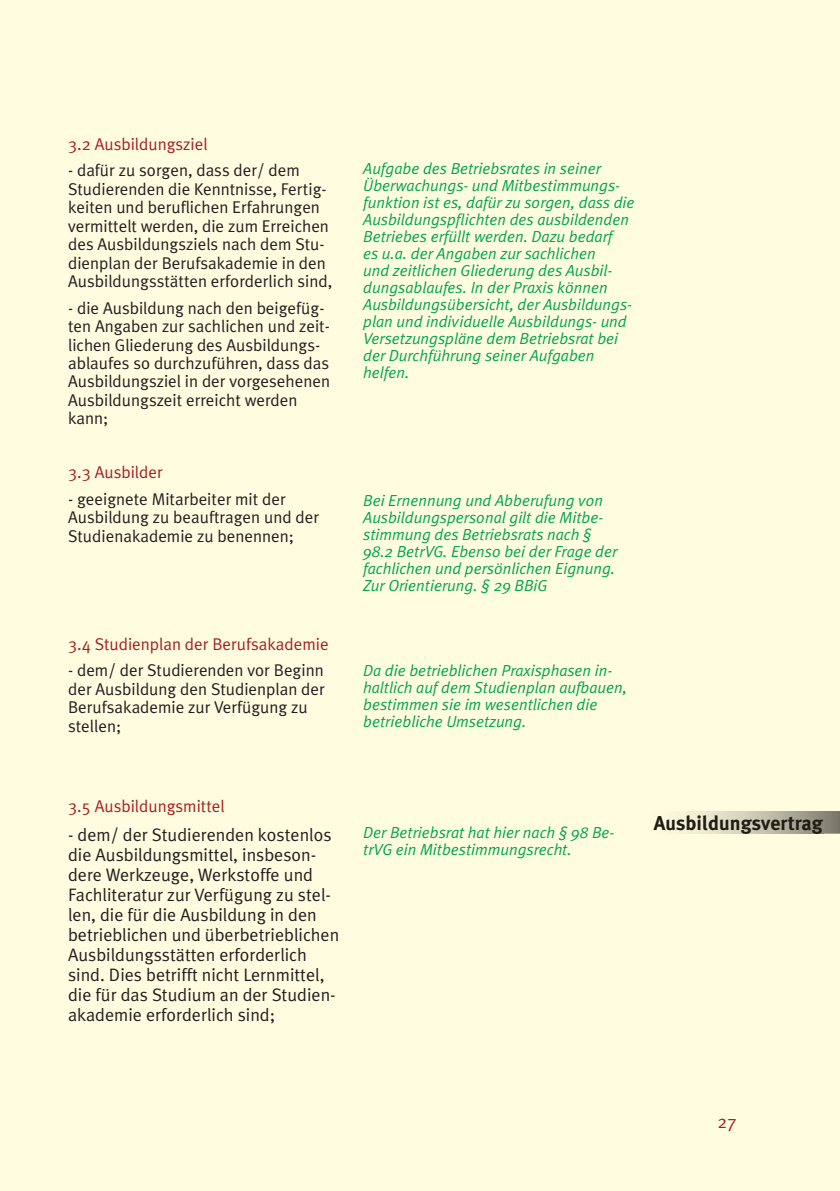
<style>
.page{position:relative;width:840px;height:1191px;background:#fff}
.page>*{position:absolute;margin:0;border:0;box-sizing:border-box;transform-origin:0 0}
.t1{font:700 20px "Meta Plus";color:#211d15}
.t2{font:18px/20px "Meta Plus Normal";color:#231f20}
.t3{font:18px "Meta Plus Normal";color:#a72023}
.t4{font:17px/18.4px "Meta Plus Normal";color:#231f20}
.t5{font:17px "Meta Plus Normal";color:#a72023}
.t6{font:italic 16px/17px "Meta Plus Normal";color:#00a54f}
.s1{color:#211d0f}
</style>
<div class="page">
<div style="left:0;top:0;width:839px;height:1191px;background:#fffce0"></div>
<svg style="left:688px;top:811px;width:151px;height:22px"></svg>
<div style="left:653px;top:815px;width:170px;height:18px;background:linear-gradient(to right,#ffffec,#979687)"></div>
<p class="t5" style="left:68px;top:137px;width:141px">3.2 Ausbildungsziel</p>
<p class="t4" style="left:68px;top:163px;width:265px">- dafür zu sorgen, dass der/ dem Studierenden die Kenntnisse, Fertig&shy;keiten und beruflichen Erfahrungen vermittelt werden, die zum Erreichen des Ausbildungsziels nach dem Stu&shy;dienplan der Berufsakademie in den Ausbildungsstätten erforderlich sind,</p>
<p class="t4" style="left:68px;top:300px;width:263px">- die Ausbildung nach den beigefüg&shy;ten Angaben zur sachlichen und zeit&shy;lichen Gliederung des Ausbildungs&shy;ablaufes so durchzuführen, dass das<br>Ausbildungsziel in der vorgesehenen<br>Ausbildungszeit erreicht werden kann;</p>
<p class="t5" style="left:68px;top:466px;width:96px">3.3 Ausbilder</p>
<p class="t4" style="left:68px;top:491px;width:252px">- geeignete Mitarbeiter mit der<br>Ausbildung zu beauftragen und der<br>Studienakademie zu benennen;</p>
<p class="t5" style="left:68px;top:637px;width:262px">3.4 Studienplan der Berufsakademie</p>
<p class="t4" style="left:68px;top:662px;width:258px">- dem/ der Studierenden vor Beginn der Ausbildung den Studienplan der<br>Berufsakademie zur Verfügung zu stellen;</p>
<p class="t6" style="left:363px;top:161px;width:273px">Aufgabe des Betriebsrates in seiner Überwachungs- und Mitbestimmungs&shy;funktion ist es, dafür zu sorgen, dass die Ausbildungspflichten des ausbildenden Betriebes erfüllt werden. Dazu bedarf<br>es u.a. der Angaben zur sachlichen<br>und zeitlichen Gliederung des Ausbil&shy;dungsablaufes. In der Praxis können Ausbildungsübersicht, der Ausbildungs&shy;plan und individuelle Ausbildungs- und Versetzungspläne dem Betriebsrat bei der Durchführung seiner Aufgaben helfen.</p>
<p class="t6" style="left:363px;top:493px;width:255px">Bei Ernennung und Abberufung von Ausbildungspersonal gilt die Mitbe&shy;stimmung des Betriebsrats nach § 98.2 BetrVG. Ebenso bei der Frage der fachlichen und persönlichen Eignung.<br>Zur Orientierung. § 29 BBiG</p>
<p class="t6" style="left:363px;top:663px;width:265px">Da die betrieblichen Praxisphasen in&shy;haltlich auf dem Studienplan aufbauen, bestimmen sie im wesentlichen die betriebliche Umsetzung.</p>
<p class="t5" style="left:68px;top:800px;width:158px">3.5 Ausbildungsmittel</p>
<p class="t2" style="left:68px;top:826px;width:272px">- dem/ der Studierenden kostenlos die Ausbildungsmittel, insbeson&shy;dere Werkzeuge, Werkstoffe und Fachliteratur zur Verfügung zu stel&shy;len, die für die Ausbildung in den betrieblichen und überbetrieblichen Ausbildungsstätten erforderlich sind. Dies betrifft nicht Lernmittel, die für das Studium an der Studien&shy;akademie erforderlich sind;</p>
<p class="t6" style="left:363px;top:824px;width:252px">Der Betriebsrat hat hier nach § 98 Be&shy;trVG ein Mitbestimmungsrecht.</p>
<p class="t1" style="left:653px;top:815px;width:170px">Ausbildun<span class="s1">g</span>svertrag</p>
<p class="t3" style="left:717px;top:1115px;width:21px">27</p>
</div>
